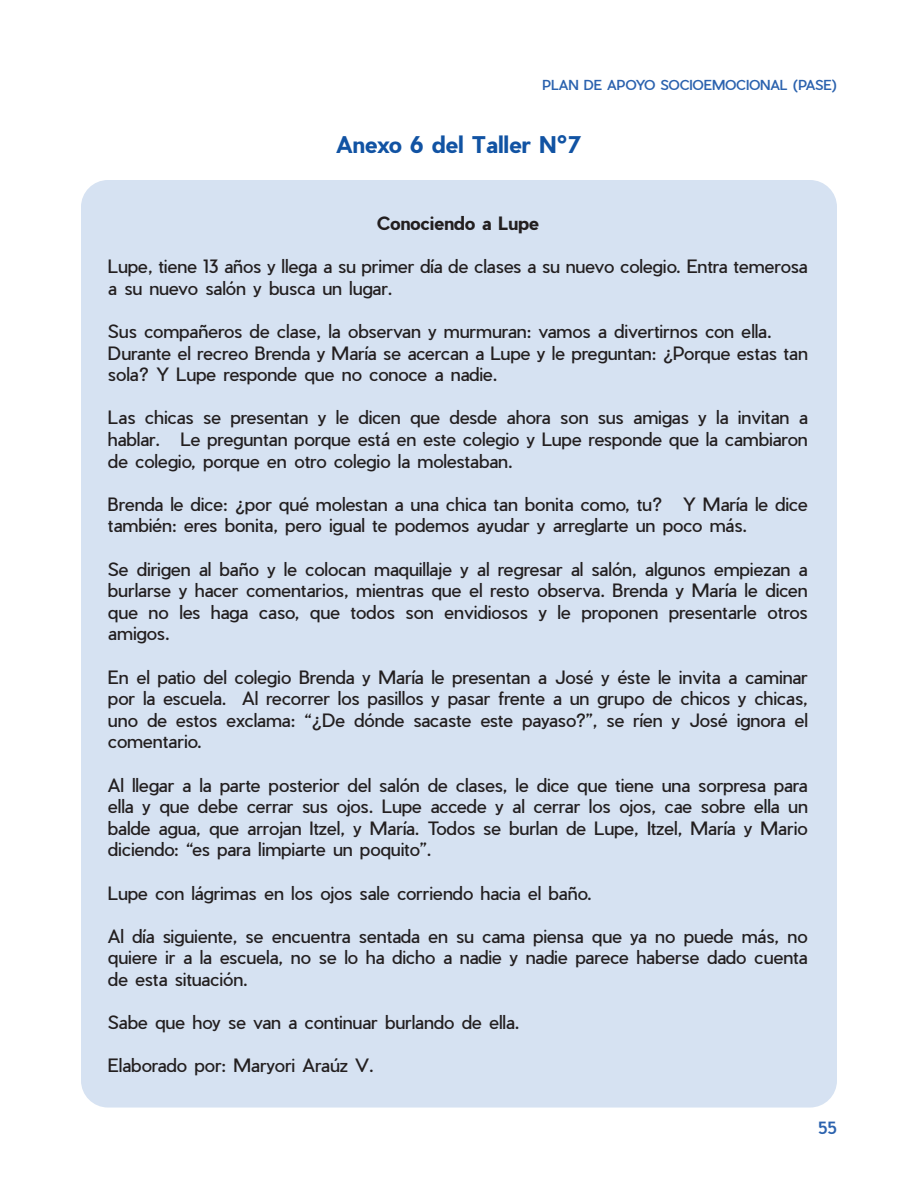
<style>
.page{position:relative;width:918px;height:1188px;background:#fff}
.page>*{position:absolute;margin:0;border:0;box-sizing:border-box;transform-origin:0 0}
.t1{font:700 22.5px "Pier Sans";color:#1153a3}
.t2{font:18px/21.6px "Pier Sans";letter-spacing:-.01em;color:#231f20;text-align:justify}
.t3{font:700 18px "Pier Sans";color:#231f20}
.t4{font:500 16.5px "Pier Sans";color:#2b62ae}
.t5{font:500 13.5px "Pier Sans";letter-spacing:-.01em;color:#2b62ae}
</style>
<div class="page">
<div style="left:81px;top:180px;width:756px;height:928px;background:#d6e2f2;border-radius:27px"></div>
<p class="t5" style="left:543px;top:76px;width:296px">PLAN DE APOYO SOCIOEMOCIONAL (PASE)</p>
<p class="t1" style="left:336px;top:129px;width:247px">Anexo 6 del Taller N°7</p>
<p class="t3" style="left:377px;top:211px;width:163px">Conociendo a Lupe</p>
<p class="t2" style="left:108px;top:256px;width:701px">Lupe, tiene 13 años y llega a su primer día de clases a su nuevo colegio. Entra temerosa a su nuevo salón y busca un lugar.</p>
<p class="t2" style="left:108px;top:321px;width:701px;text-align:left">Sus compañeros de clase, la observan y murmuran: vamos a divertirnos con ella.<br>Durante el recreo Brenda y María se acercan a Lupe y le preguntan: ¿Porque estas tan sola? Y Lupe responde que no conoce a nadie.</p>
<p class="t2" style="left:108px;top:407px;width:701px">Las chicas se presentan y le dicen que desde ahora son sus amigas y la invitan a hablar. Le preguntan porque está en este colegio y Lupe responde que la cambiaron de colegio, porque en otro colegio la molestaban.</p>
<p class="t2" style="left:108px;top:493px;width:701px">Brenda le dice: ¿por qué molestan a una chica tan bonita como, tu? Y María le dice también: eres bonita, pero igual te podemos ayudar y arreglarte un poco más.</p>
<p class="t2" style="left:108px;top:558px;width:701px">Se dirigen al baño y le colocan maquillaje y al regresar al salón, algunos empiezan a burlarse y hacer comentarios, mientras que el resto observa. Brenda y María le dicen que no les haga caso, que todos son envidiosos y le proponen presentarle otros amigos.</p>
<p class="t2" style="left:108px;top:666px;width:701px">En el patio del colegio Brenda y María le presentan a José y éste le invita a caminar por la escuela. Al recorrer los pasillos y pasar frente a un grupo de chicos y chicas, uno de estos exclama: “¿De dónde sacaste este payaso?”, se ríen y José ignora el comentario.</p>
<p class="t2" style="left:108px;top:774px;width:701px">Al llegar a la parte posterior del salón de clases, le dice que tiene una sorpresa para ella y que debe cerrar sus ojos. Lupe accede y al cerrar los ojos, cae sobre ella un balde agua, que arrojan Itzel, y María. Todos se burlan de Lupe, Itzel, María y Mario diciendo: “es para limpiarte un poquito”.</p>
<p class="t2" style="left:108px;top:882px;width:485px">Lupe con lágrimas en los ojos sale corriendo hacia el baño.</p>
<p class="t2" style="left:108px;top:925px;width:701px">Al día siguiente, se encuentra sentada en su cama piensa que ya no puede más, no quiere ir a la escuela, no se lo ha dicho a nadie y nadie parece haberse dado cuenta de esta situación.</p>
<p class="t2" style="left:108px;top:1012px;width:413px">Sabe que hoy se van a continuar burlando de ella.</p>
<p class="t2" style="left:108px;top:1055px;width:267px">Elaborado por: Maryori Araúz V.</p>
<p class="t4" style="left:818px;top:1117px;width:20px">55</p>
</div>
